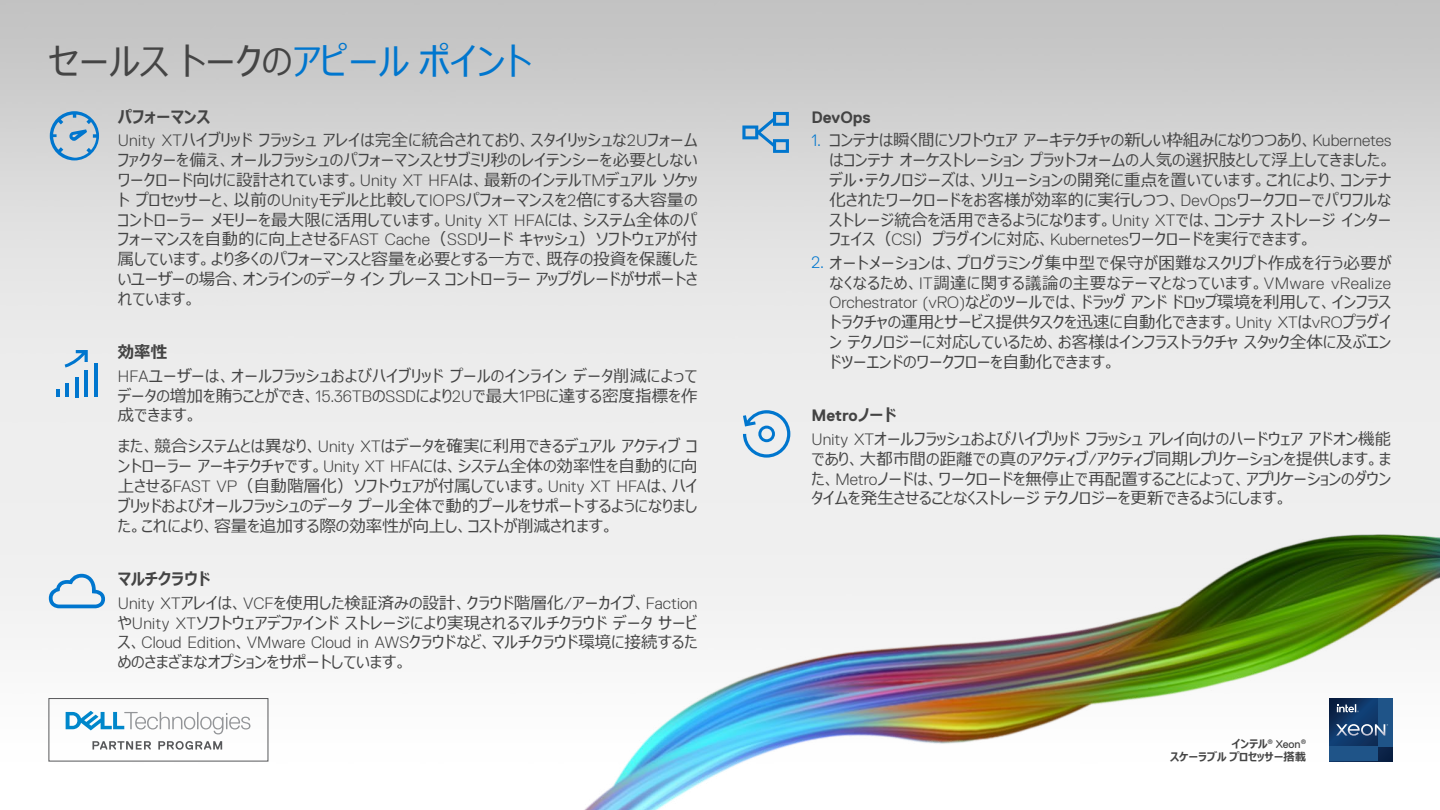
<style>
.page{position:relative;width:1440px;height:810px;background:#fff}
.page>*{position:absolute;margin:0;border:0;box-sizing:border-box;transform-origin:0 0}
.t1{font:37.5px "Meiryo UI";color:#444}
.Body_Copy{font:16.5px/19.8px "Meiryo UI";color:#444;text-align:justify}
.Body_Sub_heading{font:700 16.5px "Meiryo UI";color:#444}
.Body_Sub_heading-2{font:700 16.5px "Dell Replica";color:#444}
.t2{font:700 11.25px/13.5px "Meiryo UI";color:#444;text-align:right}
.s1{color:#0076ce}
.s2{font-family:"Dell Replica";font-weight:300}
.s3{font-family:"Dell Replica";font-weight:300;color:#0076ce}
.s4{font-family:"Meiryo UI"}
.s5{font-family:"Dell Replica";font-weight:400}
</style>
<div class="page">
<img style="left:0;top:0;width:1440px;height:762px">
<img style="left:516px;top:501px;width:924px;height:309px">
<svg style="left:1330px;top:699px;width:62px;height:62px;background:#0f3361"></svg>
<div style="left:1378px;top:699px;width:14px;height:48px;background:#1f5488"></div>
<div style="left:1330px;top:747px;width:48px;height:14px;background:#1f5488"></div>
<svg style="left:1337px;top:704px;width:22px;height:8px"></svg>
<svg style="left:1336px;top:724px;width:52px;height:12px"></svg>
<div style="left:49px;top:698px;width:219px;height:63px;border:1px solid #57585a"></div>
<svg style="left:92px;top:741px;width:59px;height:9px"></svg>
<svg style="left:158px;top:741px;width:64px;height:9px"></svg>
<svg style="left:66px;top:711px;width:184px;height:23px"></svg>
<hr style="left:94px;top:364px;width:3px;height:33px;background:#0076ce">
<hr style="left:85px;top:370px;width:3px;height:27px;background:#0076ce">
<hr style="left:75px;top:377px;width:4px;height:20px;background:#0076ce">
<hr style="left:66px;top:383px;width:3px;height:14px;background:#0076ce">
<svg style="left:56px;top:390px;width:4px;height:7px"></svg>
<svg style="left:65px;top:350px;width:23px;height:18px"></svg>
<svg style="left:49px;top:574px;width:56px;height:34px"></svg>
<svg style="left:50px;top:111px;width:49px;height:49px;background:#9cbbd2"></svg>
<svg style="left:743px;top:410px;width:47px;height:48px;background:#afcee5"></svg>
<svg style="left:742px;top:112px;width:47px;height:41px;background:#97b8d1"></svg>
<p class="t1" style="left:48px;top:35px;width:485px">セールストークの<span class="s1">アピールポイント</span></p>
<p class="Body_Sub_heading" style="left:118px;top:105px;width:94px">パフォーマンス</p>
<p class="Body_Copy" style="left:118px;top:131px;width:581px"><span class="s2">Unity XT</span>ハイブリッドフラッシュアレイは完全に統合されており、スタイリッシュな<span class="s2">2U</span>フォームファクターを備え、オールフラッシュのパフォーマンスとサブミリ秒のレイテンシーを必要としないワークロード向けに設計されています。<span class="s2">Unity XT HFA</span>は、最新のインテル<span class="s2">TM</span>デュアルソケットプロセッサーと、以前の<span class="s2">Unity</span>モデルと比較して<span class="s2">IOPS</span>パフォーマンスを<span class="s2">2</span>倍にする大容量のコントローラーメモリーを最大限に活用しています。<span class="s2">Unity XT HFA</span>には、システム全体のパフォーマンスを自動的に向上させる<span class="s2">FAST Cache</span>（<span class="s2">SSD</span>リードキャッシュ）ソフトウェアが付属しています。より多くのパフォーマンスと容量を必要とする一方で、既存の投資を保護したいユーザーの場合、オンラインのデータインプレースコントローラーアップグレードがサポートされています。</p>
<p class="Body_Sub_heading" style="left:118px;top:341px;width:51px">効率性</p>
<p class="Body_Copy" style="left:118px;top:367px;width:581px"><span class="s2">HFA</span>ユーザーは、オールフラッシュおよびハイブリッドプールのインラインデータ削減によってデータの増加を賄うことができ、<span class="s2">15.36TB</span>の<span class="s2">SSD</span>により<span class="s2">2U</span>で最大<span class="s2">1PB</span>に達する密度指標を作成できます。</p>
<p class="Body_Copy" style="left:118px;top:437px;width:581px">また、競合システムとは異なり、<span class="s2">Unity XT</span>はデータを確実に利用できるデュアルアクティブコントローラーアーキテクチャです。<span class="s2">Unity XT HFA</span>には、システム全体の効率性を自動的に向上させる<span class="s2">FAST VP</span>（自動階層化）ソフトウェアが付属しています。<span class="s2">Unity XT HFA</span>は、ハイブリッドおよびオールフラッシュのデータプール全体で動的プールをサポートするようになりました。これにより、容量を追加する際の効率性が向上し、コストが削減されます。</p>
<p class="Body_Sub_heading" style="left:118px;top:568px;width:94px">マルチクラウド</p>
<p class="Body_Copy" style="left:118px;top:594px;width:581px"><span class="s2">Unity XT</span>アレイは、<span class="s2">VCF</span>を使用した検証済みの設計、クラウド階層化<span class="s2">/</span>アーカイブ、<span class="s2">Faction</span>や<span class="s2">Unity XT</span>ソフトウェアデファインドストレージにより実現されるマルチクラウドデータサービス、<span class="s2">Cloud Edition</span>、<span class="s2">VMware Cloud in AWS</span>クラウドなど、マルチクラウド環境に接続するためのさまざまなオプションをサポートしています。</p>
<p class="Body_Sub_heading-2" style="left:812px;top:108px;width:61px">DevOps</p>
<p class="Body_Copy" style="left:830px;top:131px;width:563px;text-indent:-18px"><span class="s3">1.</span> コンテナは瞬く間にソフトウェアアーキテクチャの新しい枠組みになりつつあり、<span class="s2">Kubernetes</span>はコンテナオーケストレーションプラットフォームの人気の選択肢として浮上してきました。デル・テクノロジーズは、ソリューションの開発に重点を置いています。これにより、コンテナ化されたワークロードをお客様が効率的に実行しつつ、<span class="s2">DevOps</span>ワークフローでパワフルなストレージ統合を活用できるようになります。<span class="s2">Unity XT</span>では、コンテナストレージインターフェイス（<span class="s2">CSI</span>）プラグインに対応、<span class="s2">Kubernetes</span>ワークロードを実行できます。</p>
<p class="Body_Copy" style="left:830px;top:254px;width:563px;text-indent:-18px"><span class="s3">2.</span> オートメーションは、プログラミング集中型で保守が困難なスクリプト作成を行う必要がなくなるため、<span class="s2">IT</span>調達に関する議論の主要なテーマとなっています。<span class="s2">VMware vRealize Orchestrator (vRO)</span>などのツールでは、ドラッグアンドドロップ環境を利用して、インフラストラクチャの運用とサービス提供タスクを迅速に自動化できます。<span class="s2">Unity XT</span>は<span class="s2">vRO</span>プラグインテクノロジーに対応しているため、お客様はインフラストラクチャスタック全体に及ぶエンドツーエンドのワークフローを自動化できます。</p>
<p class="Body_Sub_heading-2" style="left:812px;top:407px;width:86px">Metro<span class="s4">ノード</span></p>
<p class="Body_Copy" style="left:812px;top:430px;width:581px"><span class="s2">Unity XT</span>オールフラッシュおよびハイブリッドフラッシュアレイ向けのハードウェアアドオン機能であり、大都市間の距離での真のアクティブ<span class="s2">/</span>アクティブ同期レプリケーションを提供します。また、<span class="s2">Metro</span>ノードは、ワークロードを無停止で再配置することによって、アプリケーションのダウンタイムを発生させることなくストレージテクノロジーを更新できるようにします。</p>
<p class="t2" style="left:1170px;top:737px;width:138px">インテル<sup>®</sup> <span class="s5">Xeon</span><sup>®<br></sup>スケーラブルプロセッサー搭載</p>
</div>
